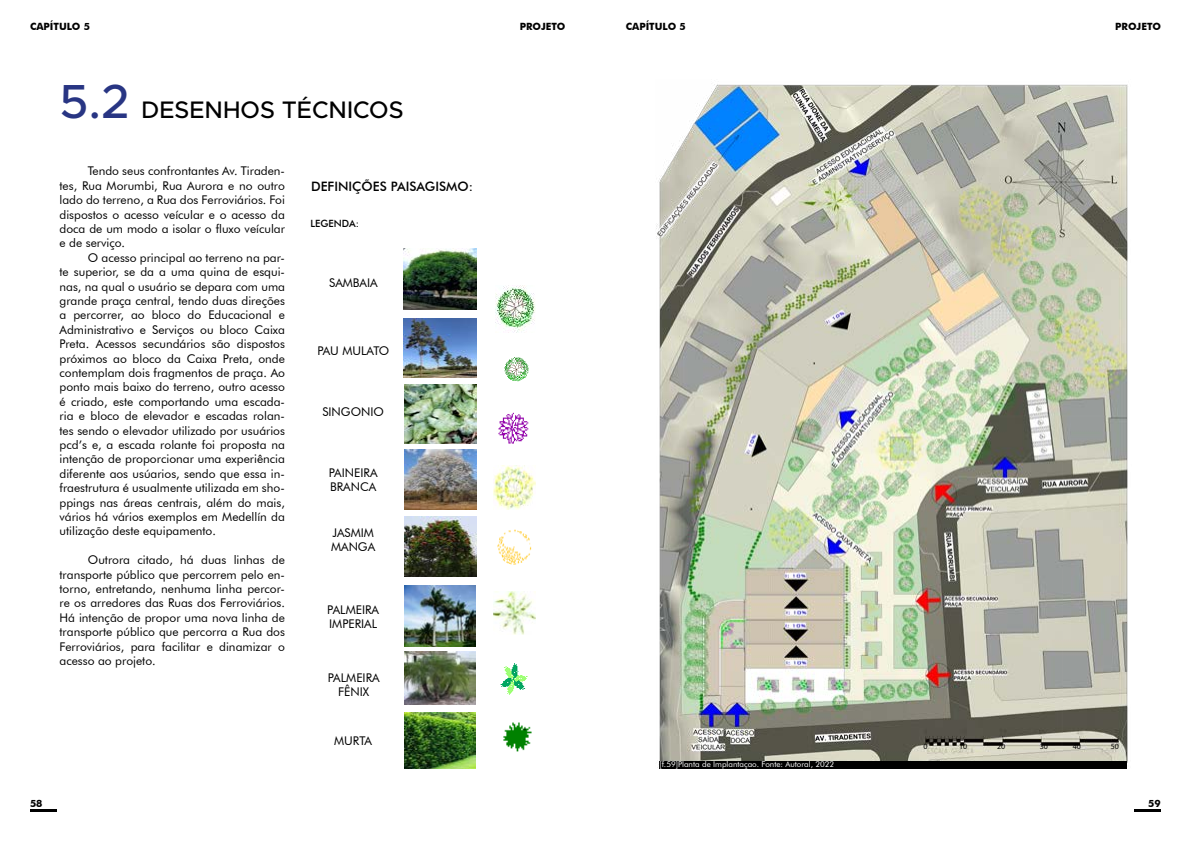
<style>
.page{position:relative;width:1191px;height:842px;background:#fff}
.page>*{position:absolute;margin:0;border:0;box-sizing:border-box;transform-origin:0 0}
.t1{font:500 24px "Metropolis";color:#000}
.t2{font:500 13px "Futura BT";color:#000}
.t3{font:12px/14.4px "Futura BT";color:#000}
.t4{font:12px "Futura BT";letter-spacing:-.02em;color:#000}
.t5{font:700 10px "Futura BT";color:#000}
.t6{font:500 10px "Futura BT";color:#000}
.t7{font:8px "Futura BT";color:#fff}
.t8{font:8px "Myriad Pro";color:#000}
.s1{font-size:48px;color:#283583}
</style>
<div class="page">
<hr style="left:30px;top:810px;width:27px;height:2px;background:#000">
<hr style="left:1134px;top:810px;width:27px;height:2px;background:#000">
<img style="left:497px;top:529px;width:35px;height:36px">
<img style="left:493px;top:466px;width:43px;height:44px">
<img style="left:493px;top:591px;width:43px;height:43px">
<img style="left:500px;top:663px;width:28px;height:32px">
<img style="left:405px;top:712px;width:70px;height:56px">
<img style="left:498px;top:412px;width:31px;height:32px">
<img style="left:504px;top:357px;width:25px;height:25px">
<img style="left:405px;top:450px;width:71px;height:60px">
<img style="left:405px;top:586px;width:70px;height:60px">
<img style="left:405px;top:652px;width:70px;height:52px">
<img style="left:404px;top:319px;width:72px;height:59px">
<img style="left:405px;top:384px;width:71px;height:59px">
<img style="left:405px;top:516px;width:71px;height:60px">
<img style="left:503px;top:722px;width:29px;height:30px">
<img style="left:404px;top:248px;width:72px;height:61px">
<img style="left:496px;top:285px;width:39px;height:48px">
<img style="left:656px;top:84px;width:472px;height:684px">
<div style="left:659px;top:761px;width:468px;height:7px;background:#000"></div>
<p class="t5" style="left:30px;top:20px;width:61px">CAPÍTULO 5</p>
<p class="t5" style="left:520px;top:20px;width:47px">PROJETO</p>
<p class="t5" style="left:626px;top:20px;width:61px">CAPÍTULO 5</p>
<p class="t5" style="left:1115px;top:20px;width:47px">PROJETO</p>
<h1 class="t1" style="left:60px;top:94px;width:345px"><span class="s1">5.2</span> DESENHOS TÉCNICOS</h1>
<p class="t3" style="left:60px;top:164px;width:227px;text-align:justify;text-indent:28px">Tendo seus confrontantes Av. Tiraden&shy;tes, Rua Morumbi, Rua Aurora e no outro lado do terreno, a Rua dos Ferroviários. Foi dispostos o acesso veícular e o acesso da doca de um modo a isolar o fluxo veícular e de serviço.</p>
<p class="t3" style="left:60px;top:250px;width:227px;text-align:justify;text-indent:28px">O acesso principal ao terreno na par&shy;te superior, se da a uma quina de esqui&shy;nas, na qual o usuário se depara com uma grande praça central, tendo duas direções a percorrer, ao bloco do Educacional e Administrativo e Serviços ou bloco Caixa Preta. Acessos secundários são dispostos próximos ao bloco da Caixa Preta, onde contemplam dois fragmentos de praça. Ao ponto mais baixo do terreno, outro acesso é criado, este comportando uma escada&shy;ria e bloco de elevador e escadas rolan&shy;tes sendo o elevador utilizado por usuários pcd’s e, a escada rolante foi proposta na intenção de proporcionar uma experiência diferente aos usúarios, sendo que essa in&shy;fraestrutura é usualmente utilizada em sho&shy;ppings nas áreas centrais, além do mais, vários há vários exemplos em Medellín da utilização deste equipamento.</p>
<p class="t3" style="left:60px;top:553px;width:227px;text-align:justify;text-indent:28px">Outrora citado, há duas linhas de transporte público que percorrem pelo en&shy;torno, entretando, nenhuma linha percor&shy;re os arredores das Ruas dos Ferroviários.<br>Há intenção de propor uma nova linha de transporte público que percorra a Rua dos Ferroviários, para facilitar e dinamizar o acesso ao projeto.</p>
<p class="t2" style="left:311px;top:178px;width:164px">DEFINIÇÕES PAISAGISMO:</p>
<p class="t6" style="left:310px;top:217px;width:50px">LEGENDA:</p>
<p class="t3" style="left:329px;top:276px;width:50px">SAMBAIA</p>
<p class="t4" style="left:317px;top:343px;width:73px">PAU MULATO</p>
<p class="t3" style="left:322px;top:404px;width:63px">SINGONIO</p>
<p class="t3" style="left:329px;top:465px;width:50px">PAINEIRA<br>BRANCA</p>
<p class="t3" style="left:331px;top:525px;width:46px">JASMIM<br>MANGA</p>
<p class="t3" style="left:327px;top:602px;width:53px">PALMEIRA<br>IMPERIAL</p>
<p class="t3" style="left:328px;top:670px;width:53px;text-align:center">PALMEIRA<br>FÊNIX</p>
<p class="t3" style="left:334px;top:733px;width:39px">MURTA</p>
<p class="t7" style="left:659px;top:759px;width:176px">[f.59]Planta de Implantaçao. Fonte: Autoral, 2022</p>
<p class="t8" style="left:923px;top:741px;width:6px">0</p>
<p class="t8" style="left:959px;top:741px;width:10px">10</p>
<p class="t8" style="left:997px;top:741px;width:10px">20</p>
<p class="t8" style="left:1039px;top:741px;width:10px">30</p>
<p class="t8" style="left:1072px;top:741px;width:10px">40</p>
<p class="t8" style="left:1110px;top:741px;width:10px">50</p>
<p class="t5" style="left:30px;top:797px;width:14px">58</p>
<p class="t5" style="left:1148px;top:797px;width:14px">59</p>
</div>
